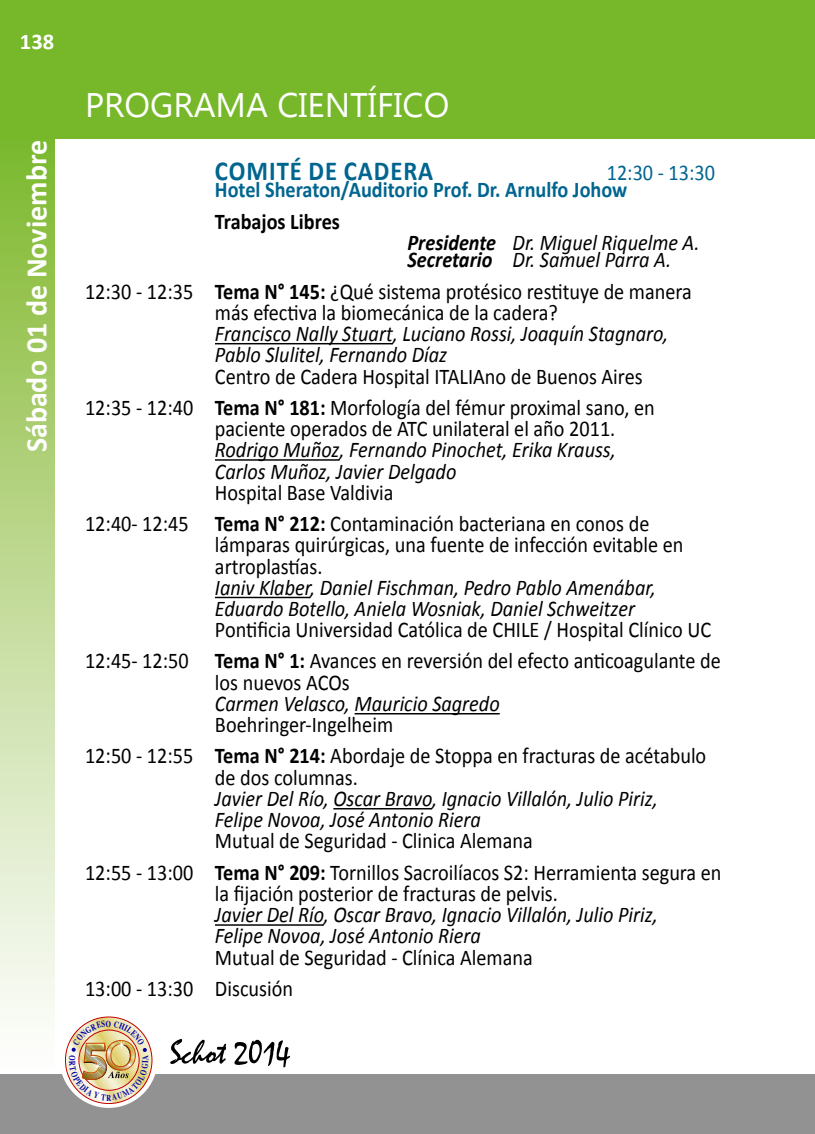
<style>
.page{position:relative;width:815px;height:1134px;background:#fff}
.page>*{position:absolute;margin:0;border:0;box-sizing:border-box;transform-origin:0 0}
.t1{font:34px "Microsoft Tai Le";color:#fff}
.t2{font:700 30px "Calibri";color:#fff}
.t3{font:700 27.5px "Calibri";color:#00658f;scale:.9 1}
.t4{font:22.5px/31.2px "Calibri";color:#000;scale:.9 1}
.t5{font:italic 22.5px/21.2px "Calibri";color:#000;scale:.9 1}
.t6{font:700 22.5px "Calibri";color:#00658f;scale:.9 1}
.t7{font:700 22.5px "Calibri";color:#000;scale:.9 1}
.t8{font:22.5px "Calibri";color:#00658f;scale:.9 1}
.t9{font:700 22.5px "Calibri";color:#fff}
.s1{font-weight:700}
</style>
<div class="page">
<div style="left:0;top:130px;width:54px;height:949px;background:linear-gradient(to bottom,#7fb72d,#fff)"></div>
<div style="left:0;top:0;width:815px;height:138px;background:#76b82a"></div>
<div style="left:0;top:1074px;width:815px;height:60px;background:#929292"></div>
<div style="left:60px;top:1010px;width:98px;height:98px;background:#fff;border-radius:50%"></div>
<svg style="left:170px;top:1039px;width:120px;height:28px"></svg>
<hr style="left:215px;top:343px;width:178px;height:1px;background:#000">
<hr style="left:215px;top:459px;width:125px;height:2px;background:#000">
<hr style="left:215px;top:597px;width:95px;height:1px;background:#000">
<hr style="left:355px;top:713px;width:145px;height:1px;background:#000">
<hr style="left:333px;top:808px;width:99px;height:1px;background:#000">
<hr style="left:215px;top:924px;width:109px;height:2px;background:#000">
<img style="left:65px;top:1017px;width:87px;height:86px">
<p class="t9" style="left:20px;top:28px;width:36px">138</p>
<h2 class="t2" style="left:17px;top:452px;width:314px;rotate:-90deg">Sábado 01 de Noviembre</h2>
<h1 class="t1" style="left:85px;top:85px;width:366px">PROGRAMA CIENTÍFICO</h1>
<p class="t3" style="left:215px;top:153px;width:33px">Comit</p>
<p class="t3" style="left:290px;top:153px;width:94px">é de Cadera</p>
<p class="t8" style="left:607px;top:158px;width:122px">12:30 - 13:30</p>
<p class="t6" style="left:215px;top:176px;width:460px">Hotel Sheraton/Auditorio Prof. Dr. Arnulfo Johow</p>
<p class="t7" style="left:215px;top:207px;width:140px">Trabajos Libres</p>
<p class="t5" style="left:408px;top:233px;width:326px;line-height:17.5px"><span class="s1">Presidente</span> Dr. Miguel Riquelme A.<br><span class="s1">Secretario</span> Dr. Samuel Parra A.</p>
<p class="t4" style="left:85px;top:281px;width:676px;line-height:21.2px;text-align:center">12:30 - 12:35 <span class="s1">Tema N° 145:</span> ¿Qué sistema protésico restituye de manera más efectiva la biomecánica de la cadera?</p>
<p class="t5" style="left:215px;top:322px;width:505px">Francisco Nally Stuart, Luciano Rossi, Joaquín Stagnaro,<br>Pablo Slulitel, Fernando Díaz</p>
<p class="t4" style="left:85px;top:361px;width:634px;text-indent:130px">Centro de Cadera Hospital ITALIAno de Buenos Aires<br>12:35 - 12:40 <span class="s1">Tema N° 181:</span> Morfología del fémur proximal sano, en</p>
<p class="t4" style="left:215px;top:413px;width:446px">paciente operados de ATC unilateral el año 2011.</p>
<p class="t5" style="left:215px;top:438px;width:447px">Rodrigo Muñoz, Fernando Pinochet, Erika Krauss,<br>Carlos Muñoz, Javier Delgado</p>
<p class="t4" style="left:85px;top:477px;width:629px;text-indent:130px">Hospital Base Valdivia<br>12:40- 12:45 <span class="s1">Tema N° 212:</span> Contaminación bacteriana en conos de</p>
<p class="t4" style="left:215px;top:534px;width:522px;line-height:21.2px">lámparas quirúrgicas, una fuente de infección evitable en artroplastías.</p>
<p class="t5" style="left:215px;top:576px;width:491px">Ianiv Klaber, Daniel Fischman, Pedro Pablo Amenábar,<br>Eduardo Botello, Aniela Wosniak, Daniel Schweitzer</p>
<p class="t4" style="left:85px;top:614px;width:708px;text-indent:130px">Pontificia Universidad Católica de CHILE / Hospital Clínico UC<br>12:45- 12:50 <span class="s1">Tema N° 1:</span> Avances en reversión del efecto anticoagulante de</p>
<p class="t4" style="left:215px;top:667px;width:151px">los nuevos ACOs</p>
<p class="t5" style="left:215px;top:692px;width:318px">Carmen Velasco, Mauricio Sagredo</p>
<p class="t4" style="left:85px;top:709px;width:692px;text-indent:130px">Boehringer-Ingelheim<br>12:50 - 12:55 <span class="s1">Tema N° 214:</span> Abordaje de Stoppa en fracturas de acétabulo</p>
<p class="t4" style="left:215px;top:762px;width:160px">de dos columnas.</p>
<p class="t5" style="left:215px;top:787px;width:493px">Javier Del Río, Oscar Bravo, Ignacio Villalón, Julio Piriz,<br>Felipe Novoa, José Antonio Riera</p>
<p class="t4" style="left:85px;top:825px;width:709px;text-indent:130px">Mutual de Seguridad - Clinica Alemana<br>12:55 - 13:00 <span class="s1">Tema N° 209:</span> Tornillos Sacroilíacos S2: Herramienta segura en</p>
<p class="t4" style="left:215px;top:878px;width:383px">la fijación posterior de fracturas de pelvis.</p>
<p class="t5" style="left:215px;top:903px;width:493px">Javier Del Río, Oscar Bravo, Ignacio Villalón, Julio Piriz,<br>Felipe Novoa, José Antonio Riera</p>
<p class="t4" style="left:85px;top:941px;width:499px;text-indent:130px">Mutual de Seguridad - Clínica Alemana<br>13:00 - 13:30 Discusión</p>
</div>
